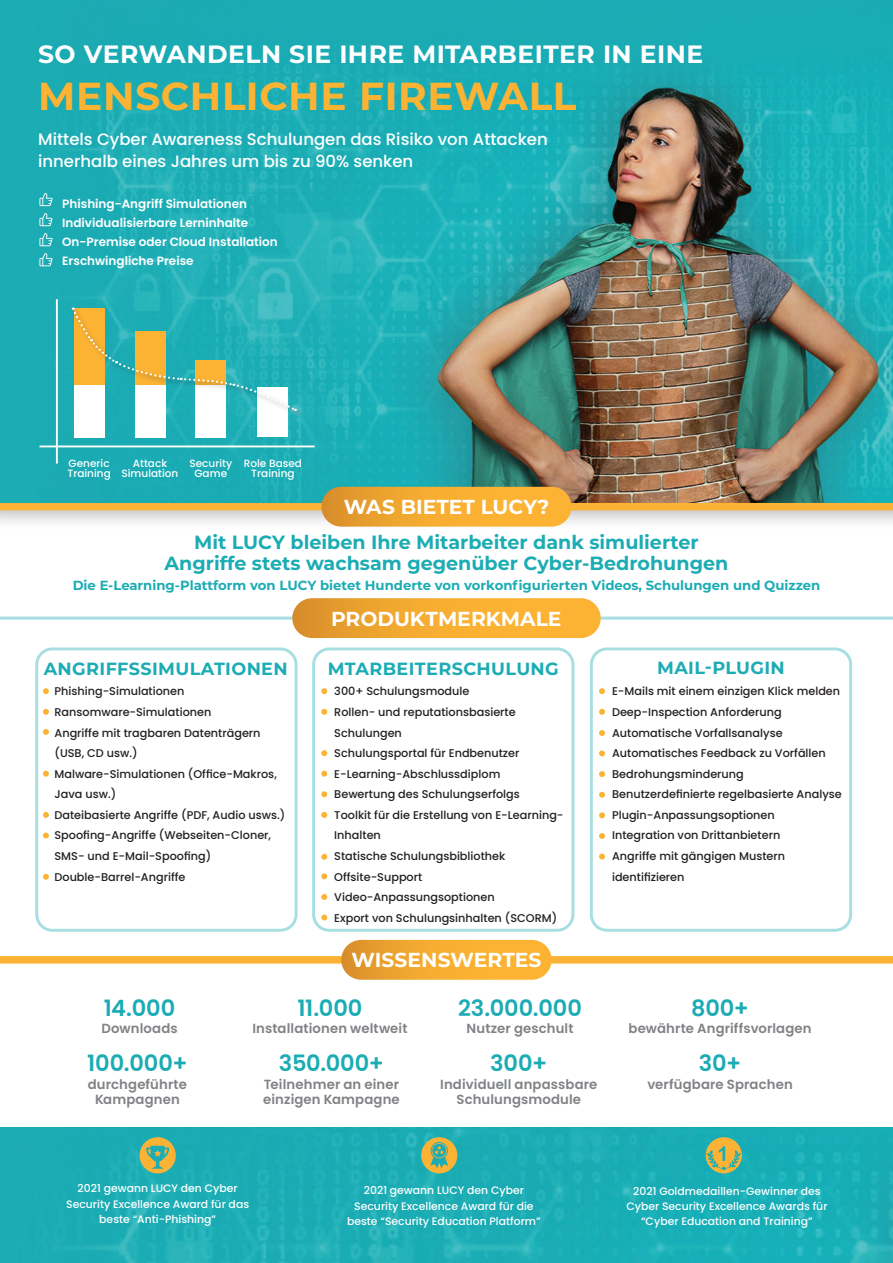
<style>
.page{position:relative;width:893px;height:1263px;background:#fff}
.page>*{position:absolute;margin:0;border:0;box-sizing:border-box;transform-origin:0 0}
.t1{font:700 39px "Montserrat";letter-spacing:.015em;color:#fcb333}
.t2{font:700 25.05px "Montserrat";letter-spacing:.02em;color:#fff}
.t3{font:600 22.5px "Poppins";color:#1cacb4}
.t4{font:700 20.25px "Montserrat";color:#fff}
.t5{font:700 19.05px "Montserrat";color:#1cacb4}
.t6{font:700 17.7px "Montserrat";letter-spacing:.02em;color:#1cacb4}
.t7{font:500 16.5px/22px "Poppins";color:#fff}
.t8{font:600 13.2px/15.9px "Poppins";letter-spacing:.01em;color:#808285;text-align:center}
.t9{font:700 13.2px "Montserrat";color:#1cacb4}
.t10{font:600 12px "Poppins";color:#fff}
.t11{font:500 11.25px/20.5px "Poppins";color:#231f20}
.t12{font:500 10.8px/15.1px "Poppins";color:#fff;text-align:center}
.t13{font:500 10.5px "Poppins";color:#fff}
</style>
<div class="page">
<div style="left:0;top:0;width:893px;height:531px;background:#231f20;opacity:.35"></div>
<div style="left:0;top:0;width:893px;height:507px;background:#1cacb4"></div>
<img style="left:39px;top:69px;width:854px;height:434px">
<svg style="left:39px;top:193px;width:14px;height:13px"></svg>
<svg style="left:39px;top:213px;width:14px;height:13px"></svg>
<svg style="left:39px;top:233px;width:14px;height:13px"></svg>
<svg style="left:39px;top:253px;width:14px;height:13px"></svg>
<div style="left:312px;top:647px;width:262px;height:285px;border:3px solid #1cacb4;border-radius:16px"></div>
<div style="left:35px;top:647px;width:263px;height:285px;border:3px solid #1cacb4;border-radius:16px"></div>
<div style="left:590px;top:647px;width:262px;height:285px;border:3px solid #1cacb4;border-radius:16px"></div>
<svg style="left:43px;top:688px;width:6px;height:6px"></svg>
<svg style="left:321px;top:688px;width:6px;height:6px"></svg>
<svg style="left:599px;top:688px;width:6px;height:6px"></svg>
<svg style="left:43px;top:709px;width:6px;height:6px"></svg>
<svg style="left:321px;top:709px;width:6px;height:6px"></svg>
<svg style="left:599px;top:709px;width:6px;height:6px"></svg>
<svg style="left:43px;top:729px;width:6px;height:6px"></svg>
<svg style="left:321px;top:750px;width:6px;height:6px"></svg>
<svg style="left:599px;top:730px;width:6px;height:6px"></svg>
<svg style="left:43px;top:771px;width:6px;height:6px"></svg>
<svg style="left:321px;top:771px;width:6px;height:6px"></svg>
<svg style="left:599px;top:750px;width:6px;height:6px"></svg>
<svg style="left:321px;top:791px;width:6px;height:6px"></svg>
<svg style="left:599px;top:771px;width:6px;height:6px"></svg>
<svg style="left:43px;top:812px;width:6px;height:6px"></svg>
<svg style="left:321px;top:812px;width:6px;height:6px"></svg>
<svg style="left:599px;top:792px;width:6px;height:6px"></svg>
<svg style="left:43px;top:832px;width:6px;height:6px"></svg>
<svg style="left:43px;top:874px;width:6px;height:6px"></svg>
<svg style="left:321px;top:854px;width:6px;height:6px"></svg>
<svg style="left:599px;top:812px;width:6px;height:6px"></svg>
<svg style="left:321px;top:873px;width:6px;height:6px"></svg>
<svg style="left:599px;top:833px;width:6px;height:6px"></svg>
<svg style="left:321px;top:894px;width:6px;height:6px"></svg>
<svg style="left:599px;top:853px;width:6px;height:6px"></svg>
<svg style="left:321px;top:914px;width:6px;height:6px"></svg>
<div style="left:0;top:1127px;width:893px;height:136px;background:#1cacb4"></div>
<img style="left:55px;top:1127px;width:838px;height:136px">
<div style="left:0;top:956px;width:353px;height:7px;background:#fcb335"></div>
<div style="left:519px;top:956px;width:374px;height:7px;background:#fcb335"></div>
<div style="left:0;top:503px;width:342px;height:7px;background:#fcb335"></div>
<div style="left:542px;top:503px;width:351px;height:7px;background:#fcb335"></div>
<hr style="left:0;top:617px;width:318px;height:3px;background:#1cacb4">
<hr style="left:517px;top:617px;width:376px;height:3px;background:#1cacb4">
<div style="left:321px;top:487px;width:250px;height:40px;background:linear-gradient(to right,#e1992e,#ffbb34);border-radius:20px"></div>
<div style="left:140px;top:1137px;width:36px;height:36px;background:#fcb335;border-radius:50%"></div>
<svg style="left:146px;top:1146px;width:23px;height:23px"></svg>
<div style="left:421px;top:1137px;width:36px;height:36px;background:#fcb335;border-radius:50%"></div>
<svg style="left:430px;top:1142px;width:18px;height:26px"></svg>
<div style="left:706px;top:1137px;width:36px;height:36px;background:#fcb335;border-radius:50%"></div>
<svg style="left:707px;top:1146px;width:34px;height:24px"></svg>
<div style="left:292px;top:598px;width:309px;height:40px;background:linear-gradient(to right,#e2982d,#ffbc35);border-radius:20px"></div>
<div style="left:74px;top:385px;width:30px;height:52px;background:#fff"></div>
<div style="left:135px;top:385px;width:30px;height:52px;background:#fff"></div>
<div style="left:196px;top:385px;width:30px;height:52px;background:#fff"></div>
<div style="left:258px;top:388px;width:30px;height:49px;background:#fff"></div>
<hr style="left:39px;top:445px;width:276px;height:2px;background:#fff">
<hr style="left:56px;top:299px;width:2px;height:165px;background:#fff">
<div style="left:71px;top:306px;width:232px;height:112px;background:#231f20;opacity:.75"></div>
<svg style="left:72px;top:308px;width:224px;height:104px"></svg>
<div style="left:341px;top:940px;width:211px;height:40px;background:linear-gradient(to right,#e2992e,#ffbc36);border-radius:20px"></div>
<p class="t2" style="left:38px;top:36px;width:667px">SO VERWANDELN SIE IHRE MITARBEITER IN EINE</p>
<p class="t1" style="left:38px;top:68px;width:540px">MENSCHLICHE FIREWALL</p>
<p class="t7" style="left:38px;top:128px;width:511px">Mittels Cyber Awareness Schulungen das Risiko von Attacken innerhalb eines Jahres um bis zu 90% senken</p>
<p class="t10" style="left:62px;top:196px;width:186px">Phishing-Angriff Simulationen</p>
<p class="t10" style="left:62px;top:215px;width:188px">Individualisierbare Lerninhalte</p>
<p class="t10" style="left:62px;top:235px;width:217px">On-Premise oder Cloud Installation</p>
<p class="t10" style="left:62px;top:254px;width:133px">Erschwingliche Preise</p>
<p class="t13" style="left:69px;top:457px;width:42px">Generic</p>
<p class="t13" style="left:67px;top:467px;width:45px">Training</p>
<p class="t13" style="left:133px;top:457px;width:36px">Attack</p>
<p class="t13" style="left:122px;top:467px;width:58px">Simulation</p>
<p class="t13" style="left:189px;top:457px;width:44px">Security</p>
<p class="t13" style="left:195px;top:467px;width:34px">Game</p>
<p class="t13" style="left:244px;top:457px;width:60px">Role Based</p>
<p class="t13" style="left:251px;top:467px;width:45px">Training</p>
<p class="t4" style="left:344px;top:492px;width:207px">WAS BIETET LUCY?</p>
<p class="t5" style="left:194px;top:528px;width:506px">Mit LUCY bleiben Ihre Mitarbeiter dank simulierter</p>
<p class="t5" style="left:165px;top:549px;width:565px">Angriffe stets wachsam gegenüber Cyber-Bedrohungen</p>
<p class="t9" style="left:73px;top:576px;width:749px">Die E-Learning-Plattform von LUCY bietet Hunderte von vorkonfigurierten Videos, Schulungen und Quizzen</p>
<p class="t4" style="left:331px;top:604px;width:232px">PRODUKTMERKMALE</p>
<p class="t6" style="left:44px;top:656px;width:245px">ANGRIFFSSIMULATIONEN</p>
<p class="t6" style="left:328px;top:656px;width:233px">MTARBEITERSCHULUNG</p>
<p class="t6" style="left:657px;top:655px;width:129px">MAIL-PLUGIN</p>
<p class="t11" style="left:55px;top:681px;width:131px">Phishing-Simulationen</p>
<p class="t11" style="left:55px;top:702px;width:158px">Ransomware-Simulationen</p>
<p class="t11" style="left:55px;top:722px;width:208px">Angriffe mit tragbaren Datenträgern (USB, CD usw.)</p>
<p class="t11" style="left:55px;top:763px;width:224px">Malware-Simulationen (Office-Makros,<br>Java usw.)</p>
<p class="t11" style="left:55px;top:805px;width:232px">Dateibasierte Angriffe (PDF, Audio usws.)</p>
<p class="t11" style="left:55px;top:825px;width:218px">Spoofing-Angriffe (Webseiten-Cloner,<br>SMS- und E-Mail-Spoofing)</p>
<p class="t11" style="left:55px;top:866px;width:132px">Double-Barrel-Angriffe</p>
<p class="t11" style="left:612px;top:681px;width:230px">E-Mails mit einem einzigen Klick melden</p>
<p class="t11" style="left:612px;top:702px;width:171px">Deep-Inspection Anforderung</p>
<p class="t11" style="left:612px;top:722px;width:172px">Automatische Vorfallsanalyse</p>
<p class="t11" style="left:612px;top:743px;width:215px">Automatisches Feedback zu Vorfällen</p>
<p class="t11" style="left:612px;top:763px;width:133px">Bedrohungsminderung</p>
<p class="t11" style="left:612px;top:784px;width:231px">Benutzerdefinierte regelbasierte Analyse</p>
<p class="t11" style="left:612px;top:805px;width:164px">Plugin-Anpassungsoptionen</p>
<p class="t11" style="left:612px;top:825px;width:170px">Integration von Drittanbietern</p>
<p class="t11" style="left:612px;top:846px;width:175px">Angriffe mit gängigen Mustern identifizieren</p>
<p class="t11" style="left:334px;top:681px;width:137px">300+ Schulungsmodule</p>
<p class="t11" style="left:334px;top:702px;width:183px">Rollen- und reputationsbasierte<br>Schulungen</p>
<p class="t11" style="left:334px;top:743px;width:187px">Schulungsportal für Endbenutzer</p>
<p class="t11" style="left:334px;top:763px;width:168px">E-Learning-Abschlussdiplom</p>
<p class="t11" style="left:334px;top:784px;width:187px">Bewertung des Schulungserfolgs</p>
<p class="t11" style="left:334px;top:805px;width:231px">Toolkit für die Erstellung von E-Learning-<br>Inhalten</p>
<p class="t11" style="left:334px;top:846px;width:173px">Statische Schulungsbibliothek</p>
<p class="t11" style="left:334px;top:866px;width:90px">Offsite-Support</p>
<p class="t11" style="left:334px;top:887px;width:162px">Video-Anpassungsoptionen</p>
<p class="t11" style="left:334px;top:908px;width:224px">Export von Schulungsinhalten (SCORM)</p>
<p class="t3" style="left:104px;top:994px;width:73px">14.000</p>
<p class="t8" style="left:101px;top:1021px;width:78px">Downloads</p>
<p class="t3" style="left:87px;top:1049px;width:102px">100.000+</p>
<p class="t8" style="left:88px;top:1076px;width:101px">durchgeführte<br>Kampagnen</p>
<p class="t4" style="left:352px;top:945px;width:191px">WISSENSWERTES</p>
<p class="t3" style="left:297px;top:994px;width:67px">11.000</p>
<p class="t8" style="left:252px;top:1021px;width:157px">Installationen weltweit</p>
<p class="t3" style="left:458px;top:994px;width:125px">23.000.000</p>
<p class="t8" style="left:467px;top:1021px;width:108px">Nutzer geschult</p>
<p class="t3" style="left:691px;top:994px;width:59px">800+</p>
<p class="t8" style="left:629px;top:1021px;width:185px">bewährte Angriffsvorlagen</p>
<p class="t3" style="left:279px;top:1049px;width:107px">350.000+</p>
<p class="t8" style="left:263px;top:1076px;width:138px;text-align:left">Teilnehmer an einer einzigen Kampagne</p>
<p class="t3" style="left:490px;top:1049px;width:59px">300+</p>
<p class="t8" style="left:440px;top:1076px;width:159px">Individuell anpassbare<br>Schulungsmodule</p>
<p class="t3" style="left:699px;top:1049px;width:44px">30+</p>
<p class="t8" style="left:647px;top:1076px;width:147px">verfügbare Sprachen</p>
<p class="t12" style="left:66px;top:1181px;width:184px">2021 gewann LUCY den Cyber<br>Security Excellence Award für das beste “Anti-Phishing”</p>
<p class="t12" style="left:347px;top:1183px;width:195px">2021 gewann LUCY den Cyber<br>Security Excellence Award für die beste “Security Education Platform”</p>
<p class="t12" style="left:626px;top:1183px;width:203px">2021 Goldmedaillen-Gewinner des<br>Cyber Security Excellence Awards für “Cyber Education and Training”</p>
</div>
